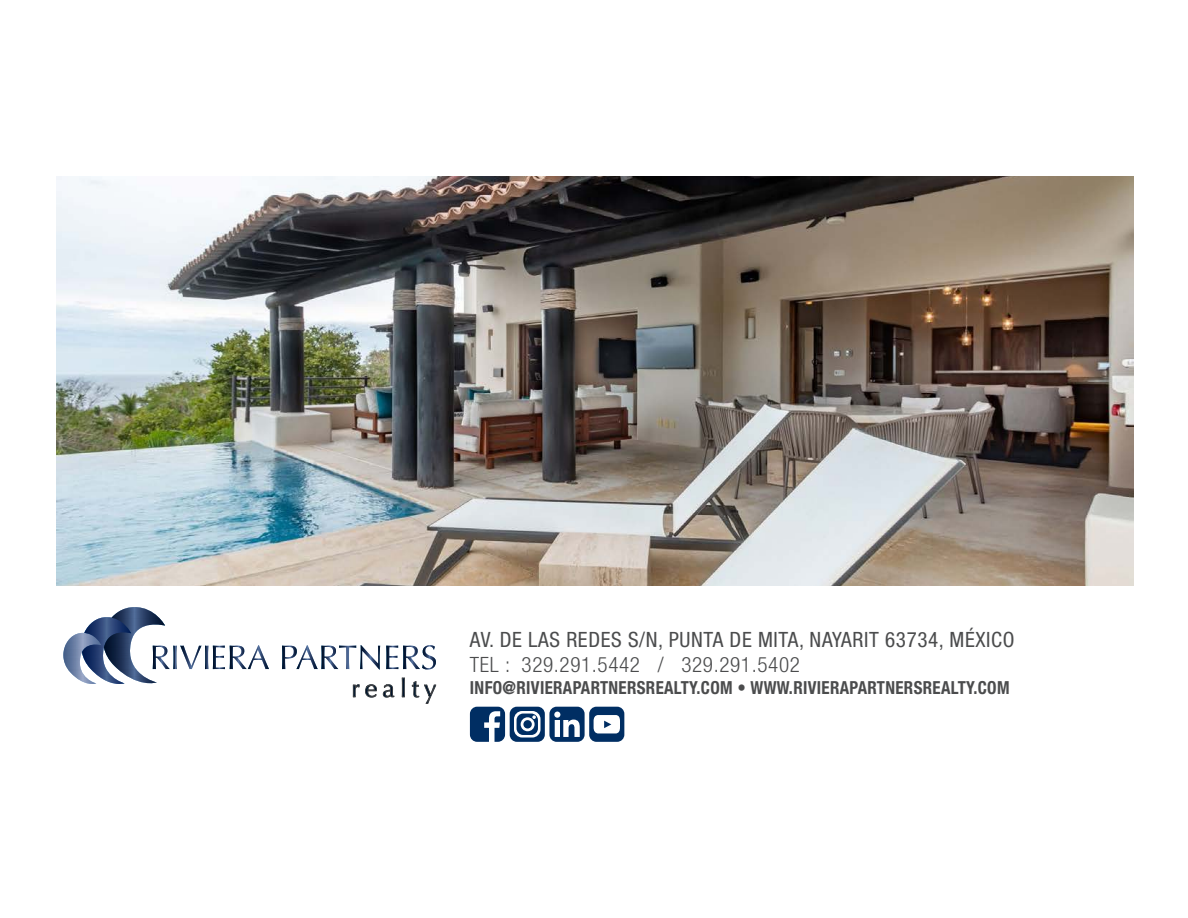
<style>
.page{position:relative;width:1188px;height:918px;background:#fff}
.page>*{position:absolute;margin:0;border:0;box-sizing:border-box;transform-origin:0 0}
.t1{font:condensed 21.15px "Helvetica Neue LT Pro";letter-spacing:.03em;color:#4b4c4d}
.t2{font:300 condensed 21.15px "Helvetica Neue LT Pro";letter-spacing:.03em;color:#4b4c4d}
.t3{font:700 condensed 18px "Helvetica Neue LT Pro";letter-spacing:.02em;color:#4b4c4d;scale:.94 1}
</style>
<div class="page">
<img style="left:56px;top:176px;width:1078px;height:410px">
<svg style="left:282px;top:645px;width:98px;height:25px"></svg>
<svg style="left:386px;top:645px;width:50px;height:25px"></svg>
<svg style="left:353px;top:685px;width:6px;height:12px"></svg>
<svg style="left:365px;top:685px;width:12px;height:12px"></svg>
<svg style="left:383px;top:685px;width:11px;height:12px"></svg>
<svg style="left:402px;top:678px;width:3px;height:19px"></svg>
<svg style="left:412px;top:681px;width:24px;height:23px"></svg>
<svg style="left:63px;top:607px;width:206px;height:77px"></svg>
<div style="left:589px;top:707px;width:35px;height:35px;background:#002e63;border-radius:7px"></div>
<svg style="left:594px;top:715px;width:26px;height:18px"></svg>
<svg style="left:470px;top:707px;width:75px;height:35px"></svg>
<div style="left:549px;top:707px;width:36px;height:35px;background:#002e63;border-radius:7px"></div>
<svg style="left:554px;top:712px;width:26px;height:25px"></svg>
<p class="t1" style="left:470px;top:627px;width:546px">AV. DE LAS REDES S/N, PUNTA DE MITA, NAYARIT 63734, MÉXICO</p>
<p class="t2" style="left:470px;top:653px;width:331px">TEL : 329.291.5442 / 329.291.5402</p>
<p class="t3" style="left:470px;top:677px;width:576px">INFO@RIVIERAPARTNERSREALTY.COM • WWW.RIVIERAPARTNERSREALTY.COM</p>
</div>
